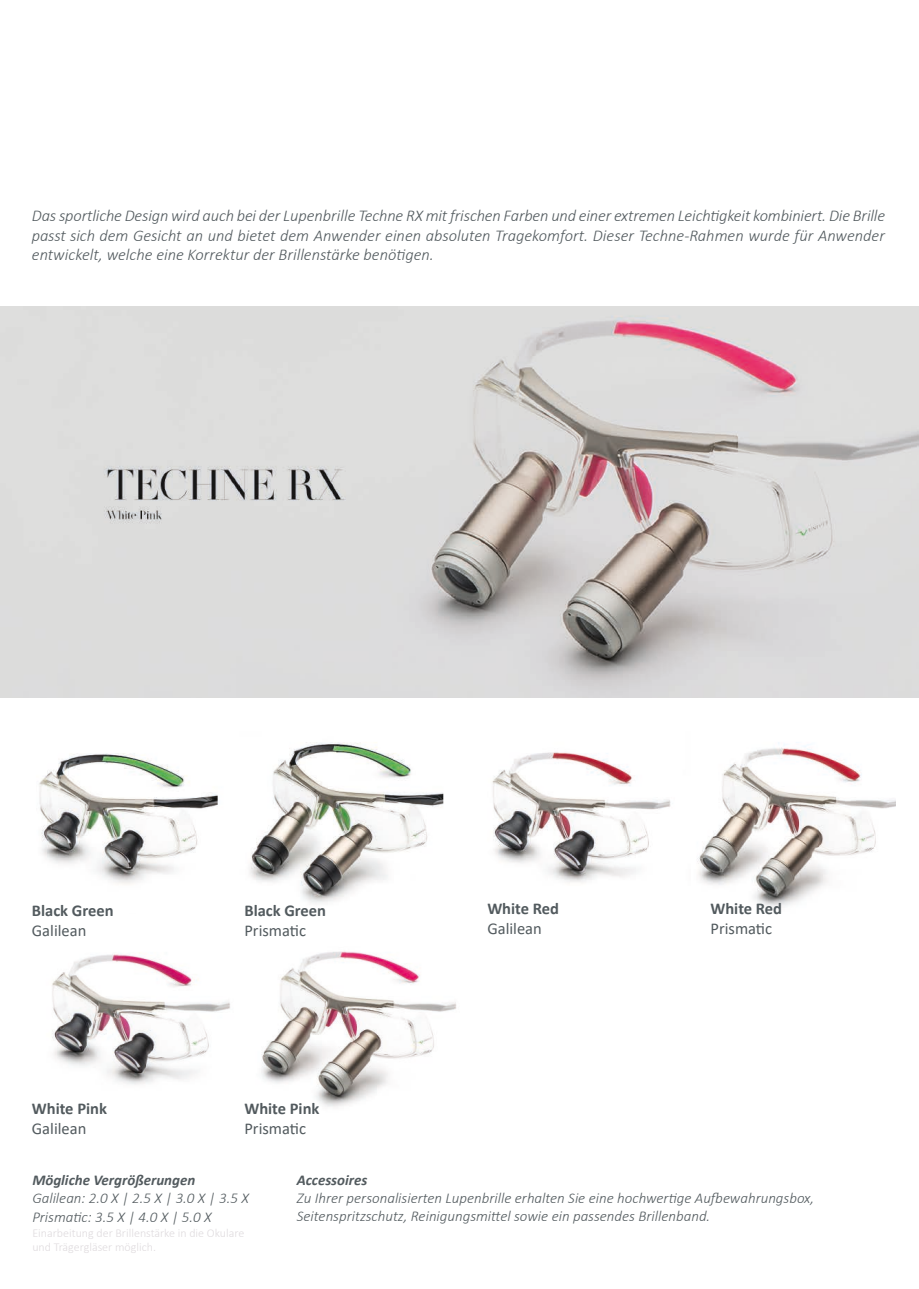
<style>
.page{position:relative;width:919px;height:1289px;background:#fff}
.page>*{position:absolute;margin:0;border:0;box-sizing:border-box;transform-origin:0 0}
.t1{font:italic 300 16.5px/19.8px "Calibri";color:#525a5e;text-align:justify}
.t2{font:700 16.5px "Calibri";color:#525a5e}
.t3{font:16.5px "Calibri";color:#525a5e}
.t4{font:italic 300 15px/18px "Calibri";color:#525a5e}
.t5{font:italic 700 15px "Calibri";color:#525a5e}
.t6{font:300 12px "Calibri";color:#dfdbde}
</style>
<div class="page">
<img style="left:39px;top:742px;width:856px;height:165px">
<img style="left:52px;top:951px;width:405px;height:156px">
<img style="left:1px;top:306px;width:917px;height:391px">
<p class="t1" style="left:32px;top:205px;width:854px">Das sportliche Design wird auch bei der Lupenbrille Techne RX mit frischen Farben und einer extremen Leichtigkeit kombiniert. Die Brille passt sich dem Gesicht an und bietet dem Anwender einen absoluten Tragekomfort. Dieser Techne-Rahmen wurde für Anwender entwickelt, welche eine Korrektur der Brillenstärke benötigen.</p>
<p class="t2" style="left:32px;top:898px;width:83px">Black Green</p>
<p class="t3" style="left:32px;top:918px;width:56px">Galilean</p>
<p class="t2" style="left:32px;top:1097px;width:77px">White Pink</p>
<p class="t3" style="left:32px;top:1117px;width:56px">Galilean</p>
<p class="t2" style="left:244px;top:898px;width:83px">Black Green</p>
<p class="t3" style="left:244px;top:918px;width:63px">Prismatic</p>
<p class="t2" style="left:244px;top:1096px;width:77px">White Pink</p>
<p class="t3" style="left:244px;top:1117px;width:63px">Prismatic</p>
<p class="t2" style="left:487px;top:897px;width:73px">White Red</p>
<p class="t3" style="left:487px;top:917px;width:56px">Galilean</p>
<p class="t2" style="left:710px;top:897px;width:73px">White Red</p>
<p class="t3" style="left:710px;top:917px;width:63px">Prismatic</p>
<p class="t5" style="left:32px;top:1168px;width:164px">Mögliche Vergrößerungen</p>
<p class="t4" style="left:32px;top:1188px;width:218px">Galilean: 2.0 X | 2.5 X | 3.0 X | 3.5 X</p>
<p class="t4" style="left:32px;top:1208px;width:181px">Prismatic: 3.5 X | 4.0 X | 5.0 X</p>
<p class="t6" style="left:32px;top:1225px;width:213px">Einarbeitung der Brillenstärke in die Okulare</p>
<p class="t6" style="left:32px;top:1239px;width:125px">und Trägergläser möglich.</p>
<p class="t5" style="left:297px;top:1168px;width:72px">Accessoires</p>
<p class="t4" style="left:297px;top:1188px;width:519px">Zu Ihrer personalisierten Lupenbrille erhalten Sie eine hochwertige Aufbewahrungsbox,<br>Seitenspritzschutz, Reinigungsmittel sowie ein passendes Brillenband.</p>
</div>
